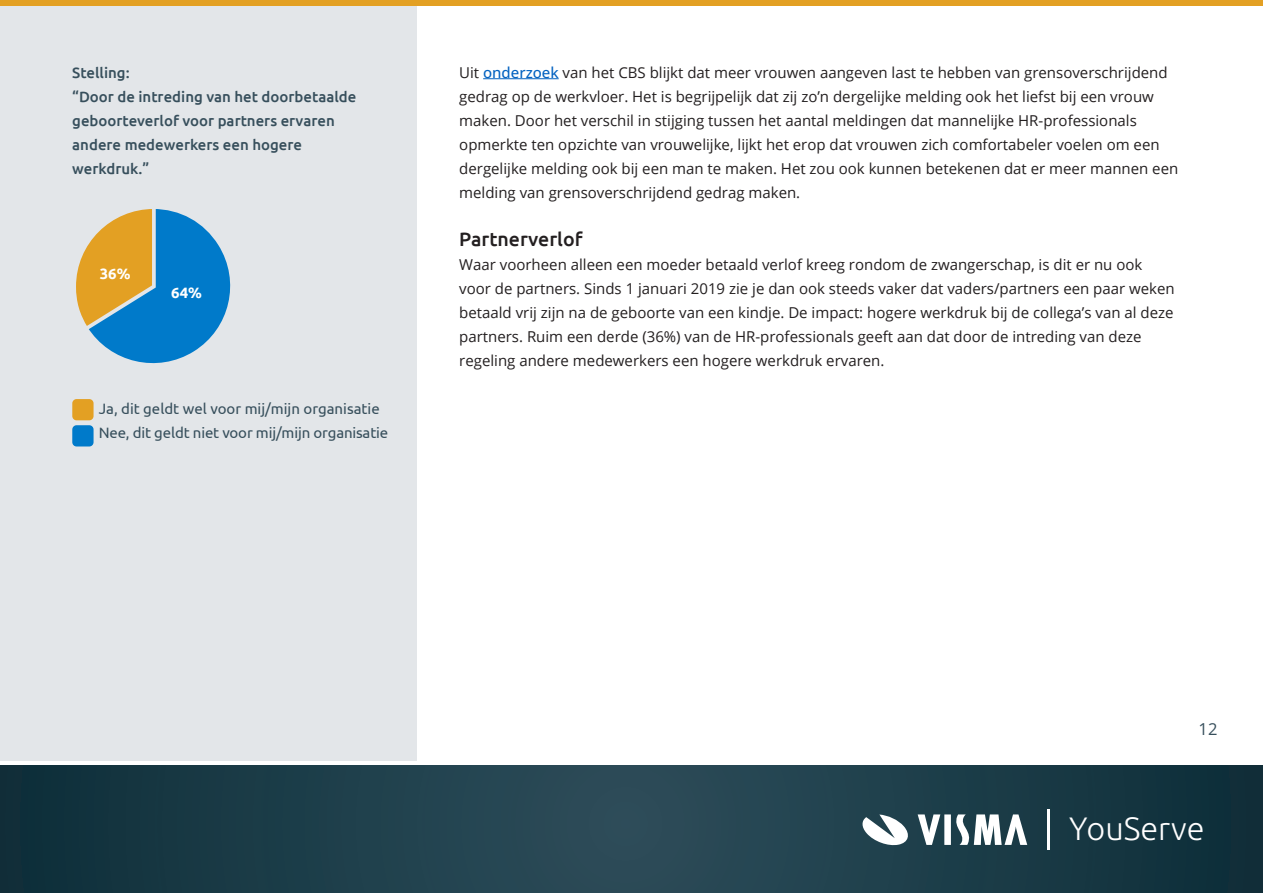
<style>
.page{position:relative;width:1263px;height:893px;background:#fff}
.page>*{position:absolute;margin:0;border:0;box-sizing:border-box;transform-origin:0 0}
.t1{font:300 32.4px "Ubuntu";color:#fff}
.SUBKOP{font:500 19.5px "Ubuntu";color:#231f20}
.t2{font:16.5px "Open Sans";color:#374f5c}
.PLAT{font:15px/24px "Open Sans";color:#231f20}
.grafiekbijschrift{font:500 15px/24px "Ubuntu";color:#374f5c}
.grafiekbijschrift-2{font:15px "Ubuntu";letter-spacing:-.01em;color:#374f5c}
.Quote{font:700 15px "Ubuntu";color:#fff}
.s1{font-weight:500;color:#0563c1}
</style>
<div class="page">
<svg style="left:0;top:765px;width:1263px;height:128px;background:#1d3d49"></svg>
<svg style="left:918px;top:814px;width:109px;height:31px"></svg>
<svg style="left:861px;top:814px;width:50px;height:33px"></svg>
<hr style="left:1047px;top:809px;width:3px;height:40px;background:#fff">
<div style="left:0;top:0;width:1263px;height:6px;background:#e3a023"></div>
<hr style="left:483px;top:78px;width:76px;height:1px;background:#0563c1">
<div style="left:0;top:6px;width:417px;height:754px;background:#e3e6e9"></div>
<svg style="left:76px;top:209px;width:155px;height:155px"></svg>
<div style="left:72px;top:399px;width:22px;height:21px;background:#e3a023;border-radius:4px"></div>
<div style="left:72px;top:425px;width:22px;height:21px;background:#007aca;border-radius:4px"></div>
<p class="grafiekbijschrift" style="left:72px;top:60px;width:59px">Stelling:</p>
<p class="grafiekbijschrift" style="left:72px;top:84px;width:286px">“Door de intreding van het doorbetaalde geboorteverlof voor partners ervaren andere medewerkers een hogere werkdruk.”</p>
<p class="Quote" style="left:100px;top:265px;width:32px">36%</p>
<p class="Quote" style="left:171px;top:283px;width:32px">64%</p>
<p class="grafiekbijschrift-2" style="left:99px;top:400px;width:283px">Ja, dit geldt wel voor mij/mijn organisatie</p>
<p class="grafiekbijschrift-2" style="left:99px;top:424px;width:291px">Nee, dit geldt niet voor mij/mijn organisatie</p>
<p class="PLAT" style="left:459px;top:60px;width:721px">Uit <span class="s1">onderzoek</span> van het CBS blijkt dat meer vrouwen aangeven last te hebben van grensoverschrijdend gedrag op de werkvloer. Het is begrijpelijk dat zij zo’n dergelijke melding ook het liefst bij een vrouw maken. Door het verschil in stijging tussen het aantal meldingen dat mannelijke HR-professionals opmerkte ten opzichte van vrouwelijke, lijkt het erop dat vrouwen zich comfortabeler voelen om een dergelijke melding ook bij een man te maken. Het zou ook kunnen betekenen dat er meer mannen een melding van grensoverschrijdend gedrag maken.</p>
<p class="SUBKOP" style="left:459px;top:227px;width:125px">Partnerverlof</p>
<p class="PLAT" style="left:459px;top:252px;width:717px">Waar voorheen alleen een moeder betaald verlof kreeg rondom de zwangerschap, is dit er nu ook voor de partners. Sinds 1 januari 2019 zie je dan ook steeds vaker dat vaders/partners een paar weken betaald vrij zijn na de geboorte van een kindje. De impact: hogere werkdruk bij de collega’s van al deze partners. Ruim een derde (36%) van de HR-professionals geeft aan dat door de intreding van deze regeling andere medewerkers een hogere werkdruk ervaren.</p>
<p class="t2" style="left:1198px;top:717px;width:20px">12</p>
<h1 class="t1" style="left:1069px;top:807px;width:137px">YouServe</h1>
</div>
